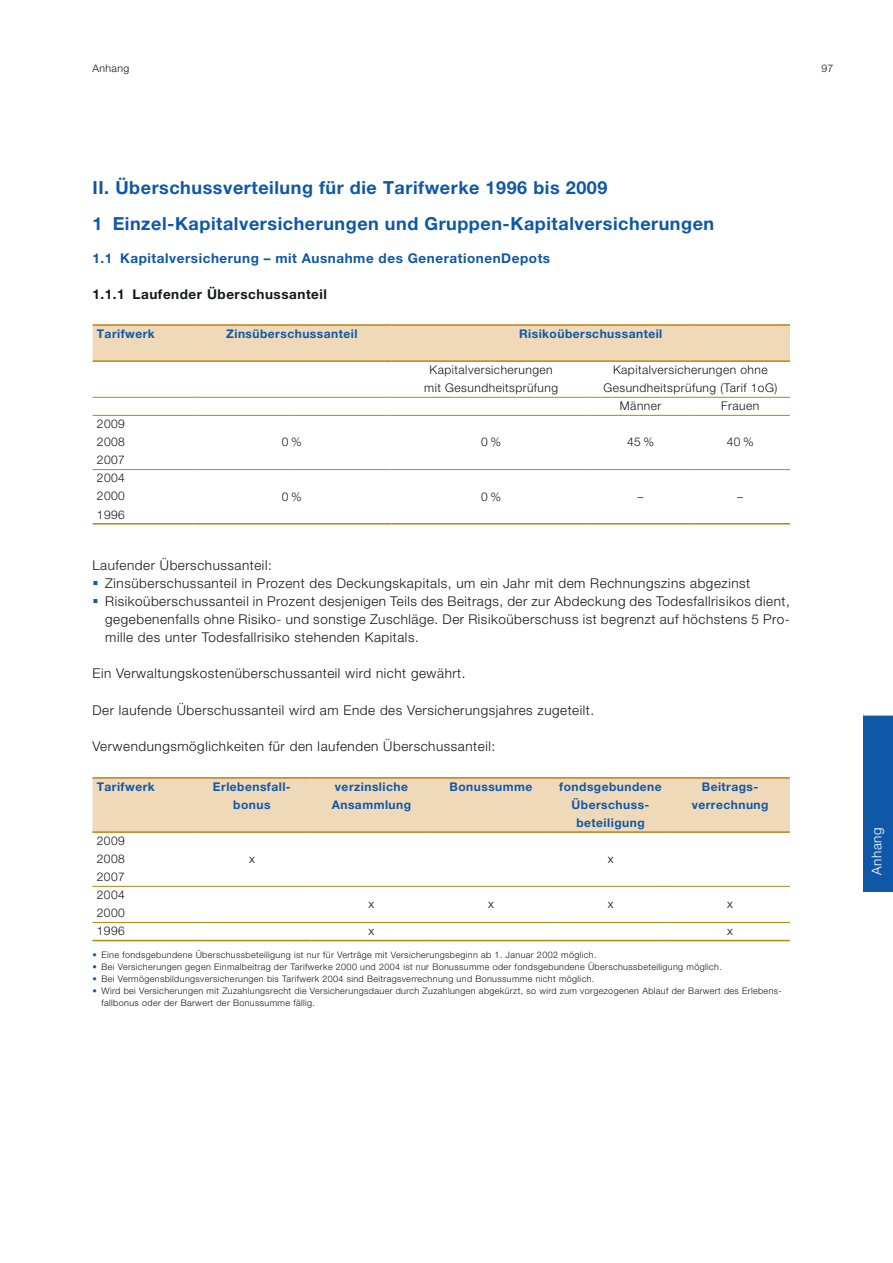
<style>
.page{position:relative;width:893px;height:1263px;background:#fff}
.page>*{position:absolute;margin:0;border:0;box-sizing:border-box;transform-origin:0 0}
.t1{font:700 18px/36.2px "Helvetica Neue LT Pro";letter-spacing:.03em;color:#0e58a7}
.t2{font:300 13.5px/18.1px "Helvetica Neue LT Pro";letter-spacing:.04em;color:#151616;text-align:justify}
.t3{font:700 13.5px "Helvetica Neue LT Pro";letter-spacing:.04em;color:#0e58a7}
.t4{font:700 13.5px "Helvetica Neue LT Pro";letter-spacing:.04em;color:#151616}
.t5{font:300 13.5px "Helvetica Neue LT Pro";letter-spacing:.04em;color:#fff}
.t6{font:300 12px/18px "Helvetica Neue LT Pro";letter-spacing:.04em;color:#151616;text-align:justify}
.t7{font:700 12px/18px "Helvetica Neue LT Pro";letter-spacing:.04em;color:#0e58a7;text-align:center}
.t8{font:300 10.5px "Helvetica Neue LT Pro";letter-spacing:.04em;color:#151616}
.t9{font:300 9px/12px "Helvetica Neue LT Pro";letter-spacing:.04em;color:#151616}
.s1{color:#0e58a7}
</style>
<div class="page">
<div style="left:93px;top:326px;width:697px;height:34px;background:#efd9b8"></div>
<hr style="left:93px;top:397px;width:99px;height:1px;background:#bd8211">
<hr style="left:192px;top:397px;width:100px;height:1px;background:#bd8211">
<hr style="left:292px;top:397px;width:99px;height:1px;background:#bd8211">
<hr style="left:391px;top:397px;width:200px;height:1px;background:#bd8211">
<hr style="left:591px;top:397px;width:99px;height:1px;background:#bd8211">
<hr style="left:690px;top:397px;width:100px;height:1px;background:#bd8211">
<hr style="left:93px;top:415px;width:99px;height:1px;background:#bd8211">
<hr style="left:93px;top:469px;width:99px;height:1px;background:#bd8211">
<hr style="left:192px;top:415px;width:100px;height:1px;background:#bd8211">
<hr style="left:292px;top:415px;width:99px;height:1px;background:#bd8211">
<hr style="left:391px;top:415px;width:200px;height:1px;background:#bd8211">
<hr style="left:591px;top:415px;width:99px;height:1px;background:#bd8211">
<hr style="left:690px;top:415px;width:100px;height:1px;background:#bd8211">
<hr style="left:192px;top:469px;width:100px;height:1px;background:#bd8211">
<hr style="left:292px;top:469px;width:99px;height:1px;background:#bd8211">
<hr style="left:391px;top:469px;width:200px;height:1px;background:#bd8211">
<hr style="left:591px;top:469px;width:99px;height:1px;background:#bd8211">
<hr style="left:690px;top:469px;width:100px;height:1px;background:#bd8211">
<hr style="left:93px;top:523px;width:99px;height:1px;background:#bd8211">
<hr style="left:192px;top:523px;width:100px;height:1px;background:#bd8211">
<hr style="left:292px;top:523px;width:99px;height:1px;background:#bd8211">
<hr style="left:391px;top:523px;width:200px;height:1px;background:#bd8211">
<hr style="left:591px;top:523px;width:99px;height:1px;background:#bd8211">
<hr style="left:690px;top:523px;width:100px;height:1px;background:#bd8211">
<hr style="left:93px;top:324px;width:99px;height:2px;background:#bd8211">
<hr style="left:192px;top:324px;width:100px;height:2px;background:#bd8211">
<hr style="left:292px;top:324px;width:99px;height:2px;background:#bd8211">
<hr style="left:391px;top:324px;width:200px;height:2px;background:#bd8211">
<hr style="left:591px;top:324px;width:99px;height:2px;background:#bd8211">
<hr style="left:690px;top:324px;width:100px;height:2px;background:#bd8211">
<hr style="left:93px;top:360px;width:99px;height:2px;background:#bd8211">
<hr style="left:192px;top:360px;width:100px;height:2px;background:#bd8211">
<hr style="left:292px;top:360px;width:99px;height:2px;background:#bd8211">
<hr style="left:391px;top:360px;width:200px;height:2px;background:#bd8211">
<hr style="left:591px;top:360px;width:99px;height:2px;background:#bd8211">
<hr style="left:690px;top:360px;width:100px;height:2px;background:#bd8211">
<div style="left:92px;top:779px;width:698px;height:52px;background:#efd9b8"></div>
<hr style="left:92px;top:922px;width:100px;height:1px;background:#bd8211">
<hr style="left:92px;top:831px;width:100px;height:2px;background:#bd8211">
<hr style="left:92px;top:886px;width:100px;height:1px;background:#bd8211">
<hr style="left:192px;top:922px;width:120px;height:1px;background:#bd8211">
<hr style="left:312px;top:922px;width:119px;height:1px;background:#bd8211">
<hr style="left:431px;top:922px;width:120px;height:1px;background:#bd8211">
<hr style="left:551px;top:922px;width:119px;height:1px;background:#bd8211">
<hr style="left:670px;top:922px;width:120px;height:1px;background:#bd8211">
<hr style="left:192px;top:831px;width:120px;height:2px;background:#bd8211">
<hr style="left:192px;top:886px;width:120px;height:1px;background:#bd8211">
<hr style="left:312px;top:831px;width:119px;height:2px;background:#bd8211">
<hr style="left:312px;top:886px;width:119px;height:1px;background:#bd8211">
<hr style="left:431px;top:831px;width:120px;height:2px;background:#bd8211">
<hr style="left:431px;top:886px;width:120px;height:1px;background:#bd8211">
<hr style="left:551px;top:831px;width:119px;height:2px;background:#bd8211">
<hr style="left:551px;top:886px;width:119px;height:1px;background:#bd8211">
<hr style="left:670px;top:831px;width:120px;height:2px;background:#bd8211">
<hr style="left:670px;top:886px;width:120px;height:1px;background:#bd8211">
<hr style="left:92px;top:777px;width:100px;height:2px;background:#bd8211">
<hr style="left:192px;top:777px;width:120px;height:2px;background:#bd8211">
<hr style="left:312px;top:777px;width:119px;height:2px;background:#bd8211">
<hr style="left:431px;top:777px;width:120px;height:2px;background:#bd8211">
<hr style="left:551px;top:777px;width:119px;height:2px;background:#bd8211">
<hr style="left:670px;top:777px;width:120px;height:2px;background:#bd8211">
<hr style="left:92px;top:940px;width:100px;height:1px;background:#bd8211">
<hr style="left:192px;top:940px;width:120px;height:1px;background:#bd8211">
<hr style="left:312px;top:940px;width:119px;height:1px;background:#bd8211">
<hr style="left:431px;top:940px;width:120px;height:1px;background:#bd8211">
<hr style="left:551px;top:940px;width:119px;height:1px;background:#bd8211">
<hr style="left:670px;top:940px;width:120px;height:1px;background:#bd8211">
<div style="left:863px;top:713px;width:30px;height:179px;background:#0e58a7"></div>
<div style="left:863px;top:711px;width:30px;height:5px;background:#fff"></div>
<p class="t8" style="left:92px;top:62px;width:38px">Anhang</p>
<p class="t8" style="left:821px;top:62px;width:14px">97</p>
<h1 class="t1" style="left:93px;top:169px;width:623px">II. Überschussverteilung für die Tarifwerke 1996 bis 2009<br>1 Einzel-Kapitalversicherungen und Gruppen-Kapitalversicherungen</h1>
<p class="t3" style="left:93px;top:250px;width:459px">1.1 Kapitalversicherung – mit Ausnahme des GenerationenDepots</p>
<p class="t4" style="left:93px;top:286px;width:236px">1.1.1 Laufender Überschussanteil</p>
<p class="t7" style="left:97px;top:324px;width:60px">Tarifwerk</p>
<p class="t7" style="left:226px;top:324px;width:133px">Zinsüberschussanteil</p>
<p class="t7" style="left:519px;top:324px;width:145px">Risikoüberschussanteil</p>
<p class="t6" style="left:424px;top:360px;width:135px;text-align:center">Kapitalversicherungen mit Gesundheitsprüfung</p>
<p class="t6" style="left:613px;top:360px;width:156px">Kapitalversicherungen ohne</p>
<p class="t6" style="left:603px;top:378px;width:175px">Gesundheitsprüfung (Tarif 1oG)</p>
<p class="t6" style="left:620px;top:397px;width:43px">Männer</p>
<p class="t6" style="left:721px;top:397px;width:39px">Frauen</p>
<p class="t6" style="left:97px;top:415px;width:30px">2009<br>2008<br>2007</p>
<p class="t6" style="left:97px;top:469px;width:30px">2004<br>2000<br>1996</p>
<p class="t6" style="left:282px;top:433px;width:21px">0%</p>
<p class="t6" style="left:481px;top:433px;width:21px">0%</p>
<p class="t6" style="left:627px;top:433px;width:28px">45%</p>
<p class="t6" style="left:727px;top:433px;width:28px">40%</p>
<p class="t6" style="left:282px;top:487px;width:21px">0%</p>
<p class="t6" style="left:481px;top:487px;width:21px">0%</p>
<p class="t6" style="left:638px;top:487px;width:7px">–</p>
<p class="t6" style="left:737px;top:487px;width:7px">–</p>
<p class="t2" style="left:92px;top:556px;width:181px">Laufender Überschussanteil:</p>
<p class="t2" style="left:92px;top:574px;width:659px"><span class="s1">▪</span> Zinsüberschussanteil in Prozent des Deckungskapitals, um ein Jahr mit dem Rechnungszins abgezinst</p>
<p class="t2" style="left:105px;top:592px;width:686px;text-indent:-13px"><span class="s1">▪</span> Risikoüberschussanteil in Prozent desjenigen Teils des Beitrags, der zur Abdeckung des Todesfallrisikos dient, gegebenenfalls ohne Risiko- und sonstige Zuschläge. Der Risikoüberschuss ist begrenzt auf höchstens 5 Pro&shy;mille des unter Todesfallrisiko stehenden Kapitals.</p>
<p class="t2" style="left:92px;top:664px;width:375px">Ein Verwaltungskostenüberschussanteil wird nicht gewährt.</p>
<p class="t2" style="left:92px;top:700px;width:503px">Der laufende Überschussanteil wird am Ende des Versicherungsjahres zugeteilt.</p>
<p class="t2" style="left:92px;top:736px;width:404px">Verwendungsmöglichkeiten für den laufenden Überschussanteil:</p>
<p class="t7" style="left:97px;top:777px;width:60px">Tarifwerk</p>
<p class="t7" style="left:213px;top:777px;width:79px">Erlebensfall&shy;bonus</p>
<p class="t7" style="left:332px;top:777px;width:81px;text-align:left">verzinsliche<br>Ansammlung</p>
<p class="t7" style="left:449px;top:777px;width:84px">Bonussumme</p>
<p class="t7" style="left:559px;top:777px;width:104px">fondsgebundene<br>Überschuss&shy;beteiligung</p>
<p class="t7" style="left:692px;top:777px;width:78px">Beitrags&shy;verrechnung</p>
<p class="t6" style="left:97px;top:831px;width:30px">2009<br>2008<br>2007</p>
<p class="t6" style="left:249px;top:849px;width:7px">x</p>
<p class="t6" style="left:608px;top:849px;width:7px">x</p>
<p class="t6" style="left:97px;top:886px;width:30px">2004<br>2000</p>
<p class="t6" style="left:369px;top:895px;width:7px">x</p>
<p class="t6" style="left:488px;top:895px;width:7px">x</p>
<p class="t6" style="left:608px;top:895px;width:7px">x</p>
<p class="t6" style="left:727px;top:895px;width:7px">x</p>
<p class="t6" style="left:97px;top:922px;width:30px">1996</p>
<p class="t6" style="left:369px;top:922px;width:7px">x</p>
<p class="t6" style="left:727px;top:922px;width:7px">x</p>
<p class="t9" style="left:92px;top:948px;width:506px"><span class="s1">•</span> Eine fondsgebundene Überschussbeteiligung ist nur für Verträge mit Versicherungsbeginn ab 1. Januar 2002 möglich.</p>
<p class="t9" style="left:92px;top:960px;width:631px"><span class="s1">•</span> Bei Versicherungen gegen Einmalbeitrag der Tarifwerke 2000 und 2004 ist nur Bonussumme oder fondsgebundene Überschussbeteiligung möglich.</p>
<p class="t9" style="left:92px;top:972px;width:503px"><span class="s1">•</span> Bei Vermögensbildungsversicherungen bis Tarifwerk 2004 sind Beitragsverrechnung und Bonussumme nicht möglich.</p>
<p class="t9" style="left:102px;top:984px;width:682px;text-indent:-9px"><span class="s1">•</span> Wird bei Versicherungen mit Zuzahlungsrecht die Versicherungsdauer durch Zuzahlungen abgekürzt, so wird zum vorgezogenen Ablauf der Barwert des Erlebens&shy;fallbonus oder der Barwert der Bonussumme fällig.</p>
<p class="t5" style="left:868px;top:875px;width:49px;rotate:-90deg">Anhang</p>
</div>
